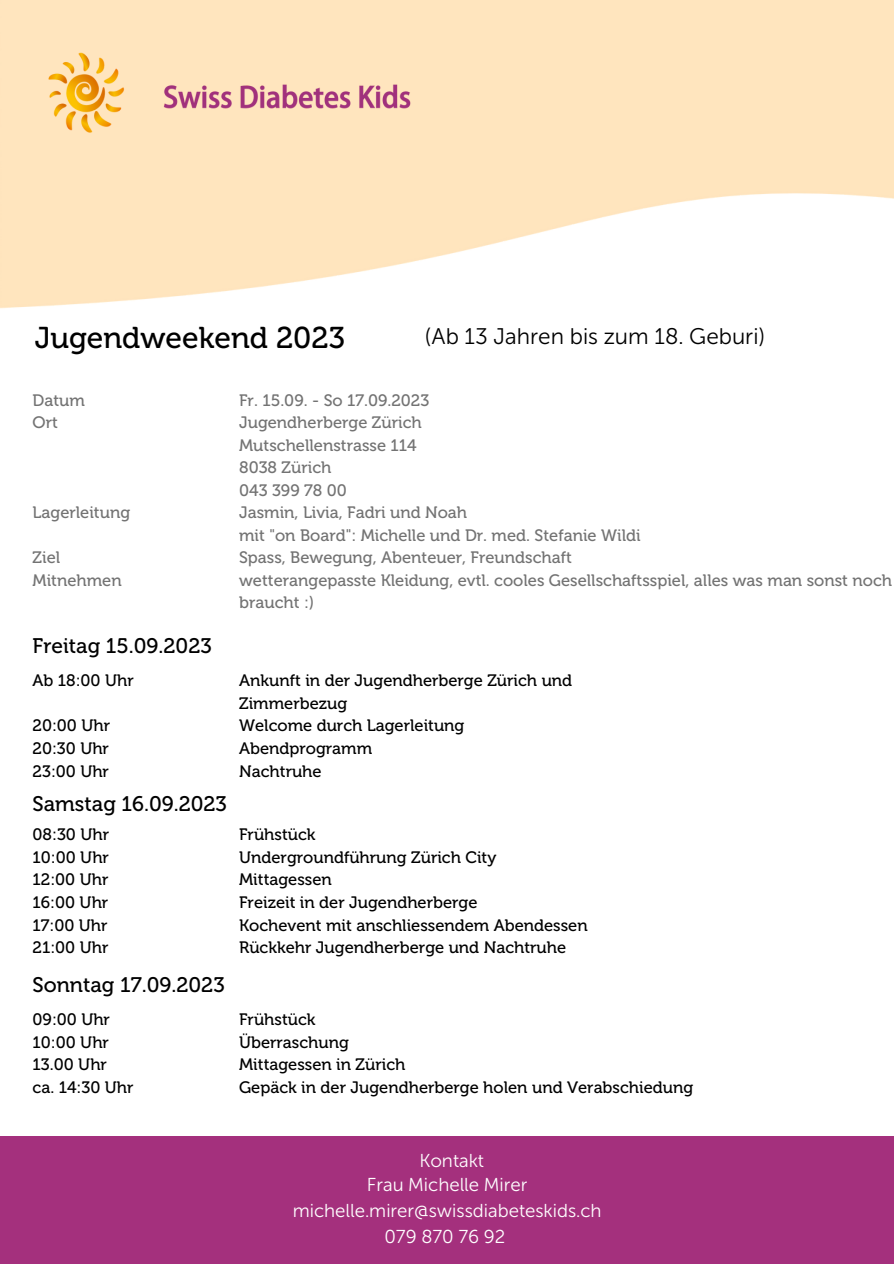
<style>
.page{position:relative;width:894px;height:1264px;background:#fff}
.page>*{position:absolute;margin:0;border:0;box-sizing:border-box;transform-origin:0 0}
.t1{font:30px "Museo 500";color:#000}
.t2{font:22.5px "Museo Sans Cyrl 300";color:#000}
.t3{font:21px "Museo 500";color:#000}
.t4{font:18.6px/24.2px "Museo Sans Cyrl 300";color:#fff;text-align:center}
.t5{font:16.5px/22.5px "Museo 500";color:#000}
.t6{font:16.5px/22.5px "Museo 500";color:#737373}
</style>
<div class="page">
<img style="left:30px;top:33px;width:397px;height:110px">
<div style="left:0;top:1136px;width:893px;height:127px;background:#a4307d"></div>
<h1 class="t1" style="left:35px;top:319px;width:312px">Jugendweekend 2023</h1>
<h2 class="t2" style="left:425px;top:323px;width:341px">(Ab 13 Jahren bis zum 18. Geburi)</h2>
<p class="t6" style="left:33px;top:389px;width:54px">Datum<br>Ort</p>
<p class="t6" style="left:33px;top:501px;width:99px">Lagerleitung</p>
<p class="t6" style="left:33px;top:546px;width:91px">Ziel<br>Mitnehmen</p>
<p class="t3" style="left:33px;top:633px;width:180px">Freitag 15.09.2023</p>
<p class="t5" style="left:33px;top:669px;width:103px">Ab 18:00 Uhr</p>
<p class="t5" style="left:33px;top:714px;width:79px;text-align:justify">20:00 Uhr 20:30 Uhr 23:00 Uhr</p>
<p class="t3" style="left:33px;top:791px;width:196px">Samstag 16.09.2023</p>
<p class="t5" style="left:33px;top:823px;width:78px;text-align:justify">08:30 Uhr 10:00 Uhr 12:00 Uhr 16:00 Uhr 17:00 Uhr 21:00 Uhr</p>
<p class="t3" style="left:33px;top:972px;width:193px">Sonntag 17.09.2023</p>
<p class="t5" style="left:33px;top:1008px;width:102px">09:00 Uhr<br>10:00 Uhr<br>13.00 Uhr<br>ca. 14:30 Uhr</p>
<p class="t6" style="left:239px;top:389px;width:654px">Fr. 15.09. - So 17.09.2023<br>Jugendherberge Zürich<br>Mutschellenstrasse 114<br>8038 Zürich<br>043 399 78 00<br>Jasmin, Livia, Fadri und Noah<br>mit "on Board": Michelle und Dr. med. Stefanie Wildi<br>Spass, Bewegung, Abenteuer, Freundschaft<br>wetterangepasste Kleidung, evtl. cooles Gesellschaftsspiel, alles was man sonst noch braucht :)</p>
<p class="t5" style="left:239px;top:669px;width:334px">Ankunft in der Jugendherberge Zürich und<br>Zimmerbezug<br>Welcome durch Lagerleitung<br>Abendprogramm<br>Nachtruhe</p>
<p class="t5" style="left:239px;top:823px;width:350px">Frühstück<br>Undergroundführung Zürich City<br>Mittagessen<br>Freizeit in der Jugendherberge<br>Kochevent mit anschliessendem Abendessen<br>Rückkehr Jugendherberge und Nachtruhe</p>
<p class="t5" style="left:239px;top:1008px;width:455px">Frühstück<br>Überraschung<br>Mittagessen in Zürich<br>Gepäck in der Jugendherberge holen und Verabschiedung</p>
<p class="t4" style="left:367px;top:1148px;width:162px">Kontakt<br>Frau Michelle Mirer</p>
<p class="t4" style="left:292px;top:1197px;width:310px;line-height:26px">michelle.mirer@swissdiabeteskids.ch<br>079 870 76 92</p>
</div>
